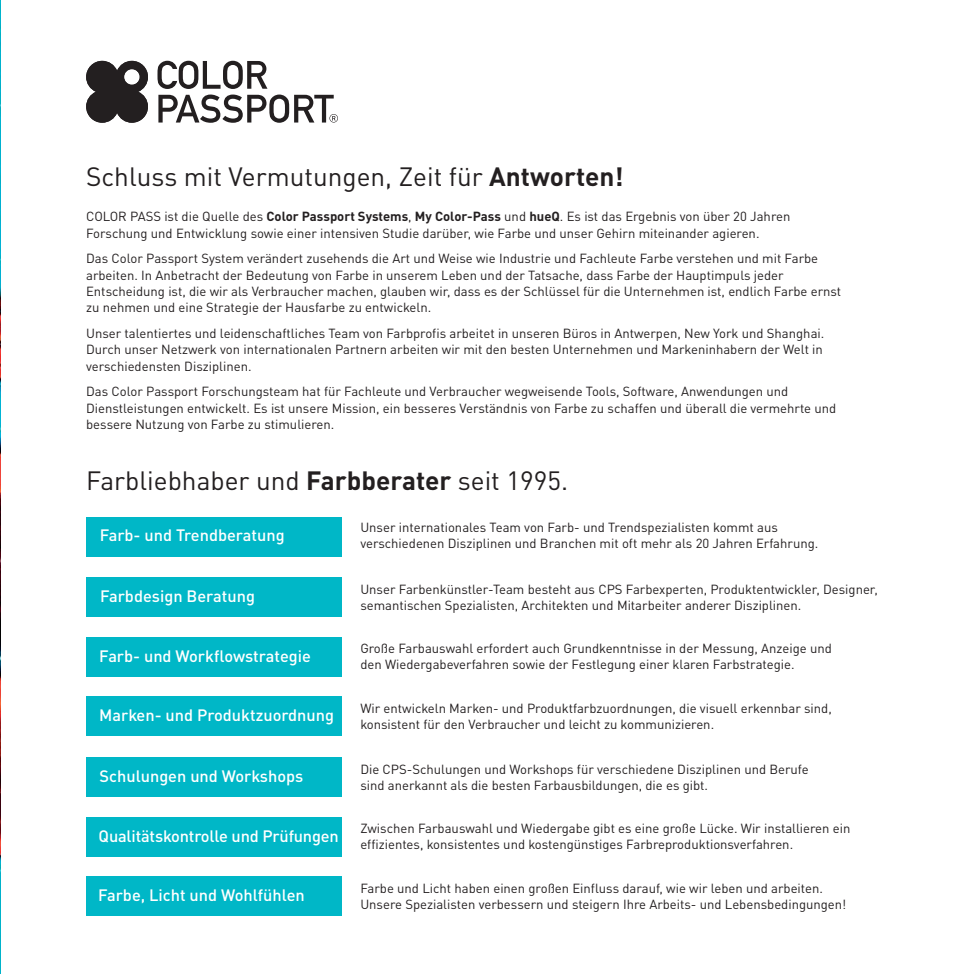
<style>
.page{position:relative;width:974px;height:974px;background:#fff}
.page>*{position:absolute;margin:0;border:0;box-sizing:border-box;transform-origin:0 0}
.t1{font:26.07px "DINOT";color:#231f20}
.t2{font:500 16.28px "DINOT";color:#fff}
.t3{font:13.12px/16.3px "DINOT";color:#231f20}
.s1{font-weight:700}
</style>
<div class="page">
<img style="left:0;top:0;width:1px;height:973px">
<div style="left:86px;top:517px;width:255px;height:39px;background:#00b7c7"></div>
<div style="left:86px;top:577px;width:255px;height:39px;background:#00b7c7"></div>
<div style="left:86px;top:637px;width:255px;height:39px;background:#00b7c7"></div>
<div style="left:86px;top:696px;width:255px;height:39px;background:#00b7c7"></div>
<div style="left:86px;top:757px;width:255px;height:39px;background:#00b7c7"></div>
<div style="left:86px;top:817px;width:255px;height:39px;background:#00b7c7"></div>
<div style="left:86px;top:876px;width:255px;height:39px;background:#00b7c7"></div>
<svg style="left:86px;top:61px;width:62px;height:62px"></svg>
<svg style="left:157px;top:61px;width:181px;height:62px"></svg>
<h1 class="t1" style="left:86px;top:167px;width:539px">Schluss mit Vermutungen, Zeit für <span class="s1">Antworten!</span></h1>
<p class="t3" style="left:86px;top:210px;width:705px">COLOR PASS ist die Quelle des <span class="s1">Color Passport Systems</span>, <span class="s1">My Color-Pass</span> und <span class="s1">hueQ</span>. Es ist das Ergebnis von über 20 Jahren<br>Forschung und Entwicklung sowie einer intensiven Studie darüber, wie Farbe und unser Gehirn miteinander agieren.</p>
<p class="t3" style="left:86px;top:252px;width:756px">Das Color Passport System verändert zusehends die Art und Weise wie Industrie und Fachleute Farbe verstehen und mit Farbe arbeiten. In Anbetracht der Bedeutung von Farbe in unserem Leben und der Tatsache, dass Farbe der Hauptimpuls jeder Entscheidung ist, die wir als Verbraucher machen, glauben wir, dass es der Schlüssel für die Unternehmen ist, endlich Farbe ernst zu nehmen und eine Strategie der Hausfarbe zu entwickeln.</p>
<p class="t3" style="left:86px;top:326px;width:739px;text-align:justify">Unser talentiertes und leidenschaftliches Team von Farbprofis arbeitet in unseren Büros in Antwerpen, New York und Shanghai.<br>Durch unser Netzwerk von internationalen Partnern arbeiten wir mit den besten Unternehmen und Markeninhabern der Welt in verschiedensten Disziplinen.</p>
<p class="t3" style="left:86px;top:385px;width:751px">Das Color Passport Forschungsteam hat für Fachleute und Verbraucher wegweisende Tools, Software, Anwendungen und<br>Dienstleistungen entwickelt. Es ist unsere Mission, ein besseres Verständnis von Farbe zu schaffen und überall die vermehrte und bessere Nutzung von Farbe zu stimulieren.</p>
<h1 class="t1" style="left:86px;top:471px;width:483px">Farbliebhaber und <span class="s1">Farbberater</span> seit 1995.</h1>
<p class="t2" style="left:100px;top:529px;width:186px">Farb- und Trendberatung</p>
<p class="t3" style="left:360px;top:520px;width:459px">Unser internationales Team von Farb- und Trendspezialisten kommt aus verschiedenen Disziplinen und Branchen mit oft mehr als 20 Jahren Erfahrung.</p>
<p class="t3" style="left:360px;top:582px;width:519px">Unser Farbenkünstler-Team besteht aus CPS Farbexperten, Produktentwickler, Designer, semantischen Spezialisten, Architekten und Mitarbeiter anderer Disziplinen.</p>
<p class="t3" style="left:360px;top:641px;width:473px">Große Farbauswahl erfordert auch Grundkenntnisse in der Messung, Anzeige und den Wiedergabeverfahren sowie der Festlegung einer klaren Farbstrategie.</p>
<p class="t3" style="left:360px;top:701px;width:473px">Wir entwickeln Marken- und Produktfarbzuordnungen, die visuell erkennbar sind, konsistent für den Verbraucher und leicht zu kommunizieren.</p>
<p class="t3" style="left:360px;top:762px;width:450px">Die CPS-Schulungen und Workshops für verschiedene Disziplinen und Berufe sind anerkannt als die besten Farbausbildungen, die es gibt.</p>
<p class="t3" style="left:360px;top:821px;width:491px">Zwischen Farbauswahl und Wiedergabe gibt es eine große Lücke. Wir installieren ein effizientes, konsistentes und kostengünstiges Farbreproduktionsverfahren.</p>
<p class="t3" style="left:360px;top:881px;width:487px">Farbe und Licht haben einen großen Einfluss darauf, wie wir leben und arbeiten.<br>Unsere Spezialisten verbessern und steigern Ihre Arbeits- und Lebensbedingungen!</p>
<p class="t2" style="left:100px;top:590px;width:156px">Farbdesign Beratung</p>
<p class="t2" style="left:99px;top:650px;width:213px">Farb- und Workflowstrategie</p>
<p class="t2" style="left:99px;top:709px;width:236px">Marken- und Produktzuordnung</p>
<p class="t2" style="left:99px;top:770px;width:205px">Schulungen und Workshops</p>
<p class="t2" style="left:99px;top:830px;width:242px">Qualitätskontrolle und Prüfungen</p>
<p class="t2" style="left:98px;top:889px;width:208px">Farbe, Licht und Wohlfühlen</p>
</div>
